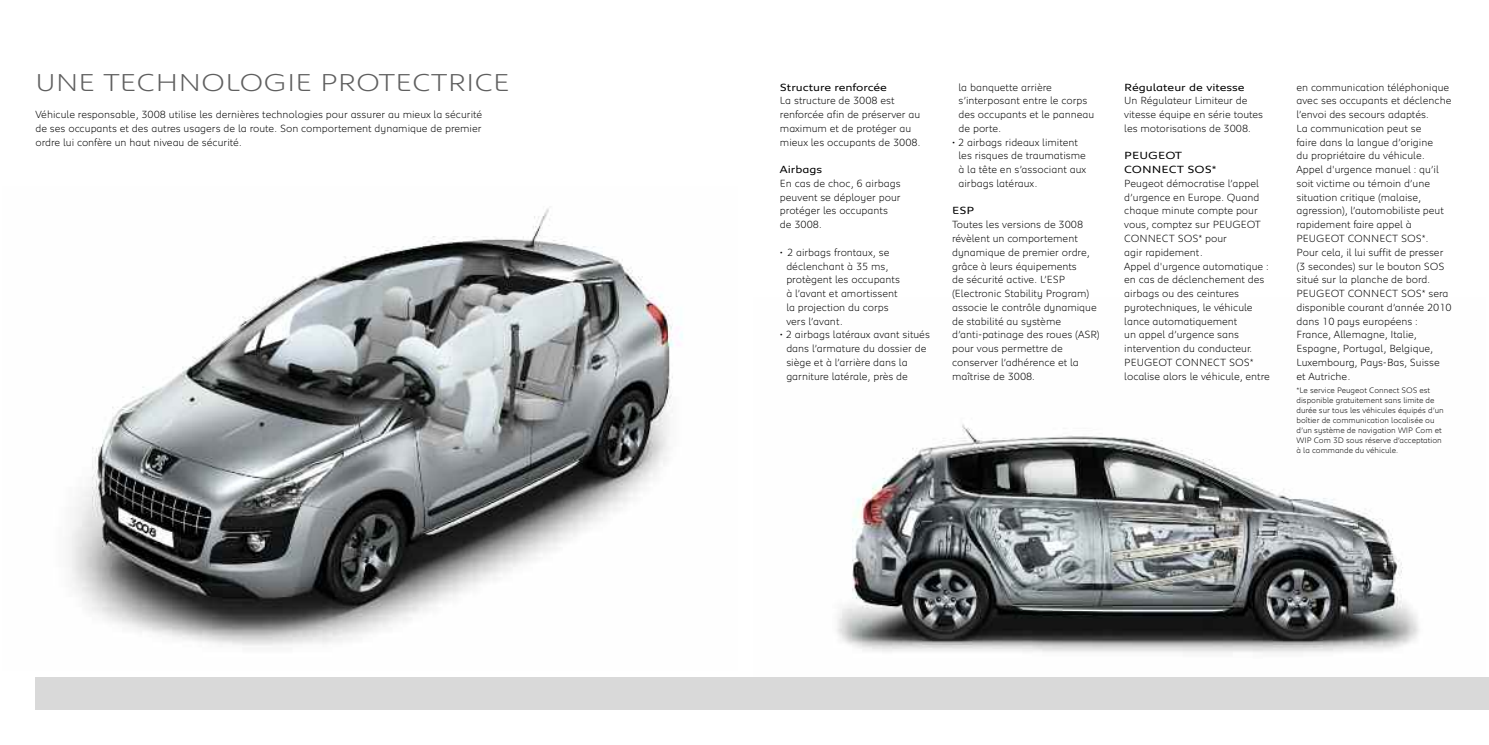
<style>
.page{position:relative;width:1489px;height:745px;background:#fff}
.page>*{position:absolute;margin:0;border:0;box-sizing:border-box;transform-origin:0 0}
.t1{font:300 25px "Peugeot Expanded";color:#5f5f5f}
.t2{font:300 10.62px/13.8px "Peugeot";color:#000}
.t3{font:10.62px/13.8px "Peugeot Expanded";color:#000}
.t4{font:300 8.12px/10px "Peugeot";color:#000}
</style>
<div class="page">
<img style="left:837px;top:424px;width:582px;height:229px">
<img style="left:69px;top:208px;width:614px;height:438px">
<div style="left:35px;top:676px;width:1453px;height:33px;background:#d9d9d9"></div>
<h1 class="t1" style="left:35px;top:74px;width:476px">UNE TECHNOLOGIE PROTECTRICE</h1>
<p class="t3" style="left:780px;top:81px;width:109px">Structure renforcée</p>
<p class="t2" style="left:780px;top:95px;width:142px">La structure de 3008 est renforcée afin de préserver au maximum et de protéger au mieux les occupants de 3008.</p>
<p class="t3" style="left:780px;top:163px;width:44px">Airbags</p>
<p class="t2" style="left:780px;top:177px;width:122px">En cas de choc, 6 airbags peuvent se déployer pour protéger les occupants de 3008.</p>
<p class="t2" style="left:786px;top:246px;width:115px;text-indent:-6px">• 2 airbags frontaux, se déclenchant à 35 ms, protègent les occupants à l’avant et amortissent la projection du corps vers l’avant.</p>
<p class="t2" style="left:786px;top:328px;width:145px;text-indent:-6px">• 2 airbags latéraux avant situés dans l’armature du dossier de siège et à l’arrière dans la garniture latérale, près de</p>
<p class="t2" style="left:35px;top:108px;width:448px;text-align:justify">Véhicule responsable, 3008 utilise les dernières technologies pour assurer au mieux la sécurité de ses occupants et des autres usagers de la route. Son comportement dynamique de premier ordre lui confère un haut niveau de sécurité.</p>
<p class="t2" style="left:958px;top:81px;width:137px">la banquette arrière s’interposant entre le corps des occupants et le panneau de porte.</p>
<p class="t2" style="left:958px;top:136px;width:129px;text-indent:-6px">• 2 airbags rideaux limitent les risques de traumatisme à la tête en s’associant aux airbags latéraux.</p>
<p class="t3" style="left:952px;top:205px;width:24px">ESP</p>
<p class="t2" style="left:952px;top:218px;width:149px">Toutes les versions de 3008 révèlent un comportement dynamique de premier ordre, grâce à leurs équipements<br>de sécurité active. L’ESP (Electronic Stability Program) associe le contrôle dynamique de stabilité au système d’anti-patinage des roues (ASR) pour vous permettre de conserver l’adhérence et la maîtrise de 3008.</p>
<p class="t3" style="left:1124px;top:81px;width:122px">Régulateur de vitesse</p>
<p class="t2" style="left:1124px;top:95px;width:140px">Un Régulateur Limiteur de vitesse équipe en série toutes les motorisations de 3008.</p>
<p class="t3" style="left:1124px;top:150px;width:94px">PEUGEOT<br>CONNECT SOS*</p>
<p class="t2" style="left:1124px;top:177px;width:147px">Peugeot démocratise l’appel d’urgence en Europe. Quand chaque minute compte pour vous, comptez sur PEUGEOT<br>CONNECT SOS* pour<br>agir rapidement.<br>Appel d'urgence automatique : en cas de déclenchement des airbags ou des ceintures pyrotechniques, le véhicule lance automatiquement<br>un appel d’urgence sans intervention du conducteur.<br>PEUGEOT CONNECT SOS* localise alors le véhicule, entre</p>
<p class="t2" style="left:1296px;top:81px;width:157px">en communication téléphonique avec ses occupants et déclenche l’envoi des secours adaptés.<br>La communication peut se<br>faire dans la langue d’origine<br>du propriétaire du véhicule.<br>Appel d'urgence manuel : qu’il soit victime ou témoin d’une situation critique (malaise, agression), l’automobiliste peut rapidement faire appel à<br>PEUGEOT CONNECT SOS*.<br>Pour cela, il lui suffit de presser (3 secondes) sur le bouton SOS situé sur la planche de bord.<br>PEUGEOT CONNECT SOS* sera disponible courant d’année 2010 dans 10 pays européens :<br>France, Allemagne, Italie,<br>Espagne, Portugal, Belgique,<br>Luxembourg, Pays-Bas, Suisse<br>et Autriche.</p>
<p class="t4" style="left:1296px;top:386px;width:149px">*Le service Peugeot Connect SOS est disponible gratuitement sans limite de durée sur tous les véhicules équipés d’un boîtier de communication localisée ou d’un système de navigation WIP Com et WIP Com 3D sous réserve d’acceptation à la commande du véhicule.</p>
</div>
